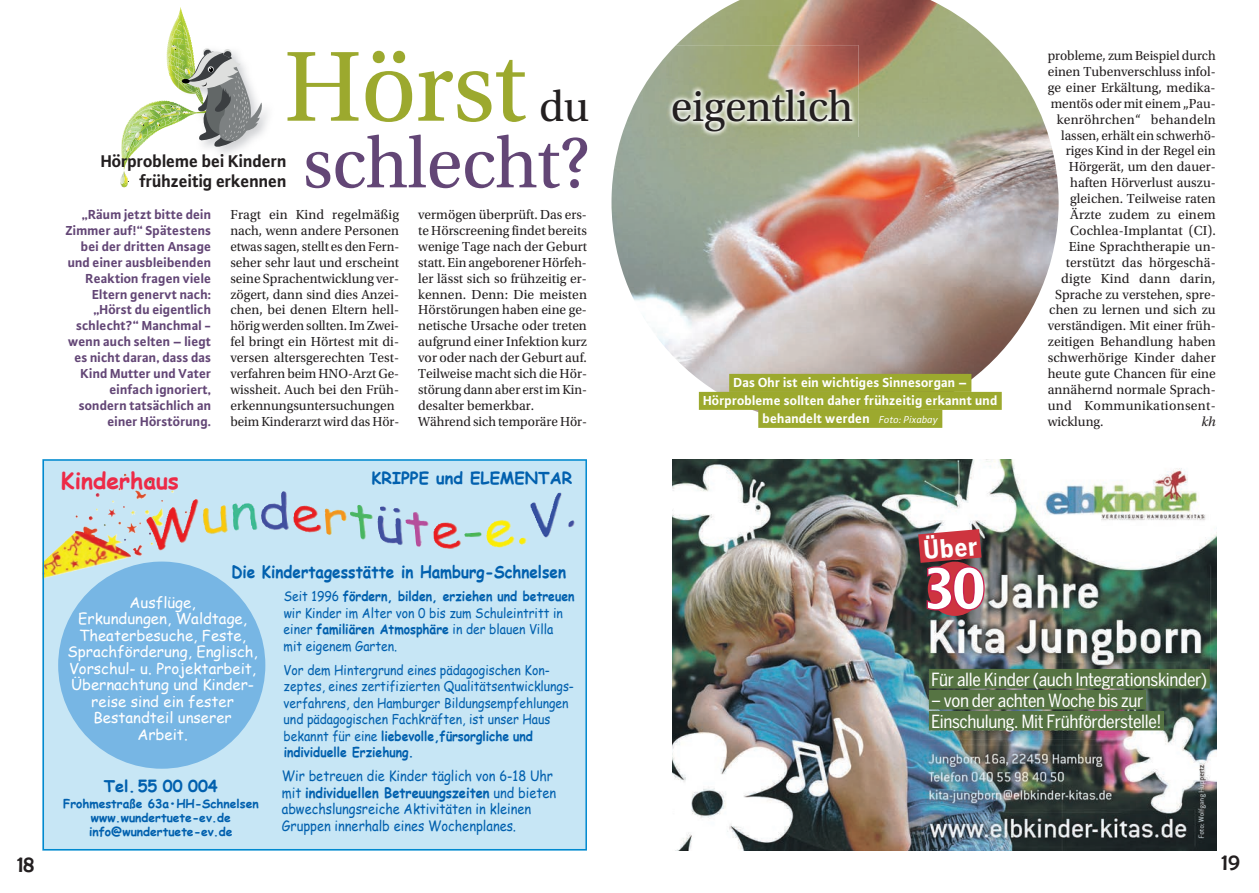
<style>
.page{position:relative;width:1259px;height:893px;background:#fff}
.page>*{position:absolute;margin:0;border:0;box-sizing:border-box;transform-origin:0 0}
.t1{font:105px "Utopia Std";letter-spacing:-.01em;color:#9ca92e}
.t2{font:75px "Utopia Std";letter-spacing:-.01em;color:#634676}
.t3{font:700 54.75px "Lucida Sans Typewriter";color:#fff}
.t4{font:45px "Utopia Std";letter-spacing:-.01em;color:#231f20}
.t5{font:700 25.2px "Benton Sans Cond";color:#fff}
.t6{font:24px "Berlin Sans FB";color:#231f20}
.t7{font:700 22.8px "Comic Sans MS";color:#ed2a47}
.t8{font:18px/21px "Benton Sans Cond";letter-spacing:-.02em;color:#fff}
.t9{font:700 18px/19.5px "Plus Sans OT";letter-spacing:-.01em;color:#231f20;text-align:right}
.t10{font:700 16.95px "Comic Sans MS";color:#0160ae;scale:.9 1}
.t11{font:700 16.5px "Comic Sans MS";color:#0160ae}
.t12{font:700 16.2px "Comic Sans MS";color:#0160ae}
.t13{font:15px/16.5px "Comic Sans MS";color:#fff;text-align:center}
.t14{font:14.25px/16.5px "Comic Sans MS";color:#0160ae;scale:.9 1}
.t15{font:13.8px/15.9px "Utopia Std";color:#231f20}
.t16{font:700 13.8px/15.9px "Plus Sans OT";color:#634676;text-align:right}
.t17{font:700 13.8px/18px "Plus Sans OT";color:#fff;text-align:center}
.t18{font:13.8px "Utopia Std";color:#231f20;scale:.96 1}
.t19{font:13.8px "Utopia Std";letter-spacing:.025em;color:#231f20}
.t20{font:italic 13.8px "Utopia Std";color:#231f20}
.t21{font:13.5px/16.5px "Comic Sans MS";color:#0160ae;scale:.9 1}
.t22{font:700 12px/14.4px "Comic Sans MS";color:#0160ae;text-align:center}
.s1{font-weight:400;font-style:italic;font-size:10.5px}
.s2{font-weight:700}
.s3{font-family:"Interstate";font-stretch:condensed;font-size:46.5px}
</style>
<div class="page">
<img style="left:611px;top:0;width:447px;height:426px">
<div style="left:729px;top:374px;width:242px;height:18px;background:#9ca92e"></div>
<div style="left:699px;top:392px;width:302px;height:18px;background:#9ca92e"></div>
<div style="left:758px;top:410px;width:184px;height:18px;background:#9ca92e"></div>
<img style="left:611px;top:45px;width:10px;height:92px">
<img style="left:621px;top:45px;width:237px;height:92px">
<img style="left:121px;top:185px;width:7px;height:2px">
<svg style="left:120px;top:171px;width:9px;height:14px"></svg>
<svg style="left:123px;top:9px;width:139px;height:149px"></svg>
<svg style="left:43px;top:459px;width:544px;height:391px;background:#b7daec"></svg>
<img style="left:672px;top:460px;width:544px;height:391px">
<svg style="left:927px;top:562px;width:55px;height:54px"></svg>
<div style="left:929px;top:669px;width:280px;height:19px;background:#567443"></div>
<div style="left:929px;top:690px;width:217px;height:19px;background:#567443"></div>
<div style="left:929px;top:711px;width:235px;height:19px;background:#567443"></div>
<img style="left:888px;top:512px;width:123px;height:100px">
<h1 class="t1" style="left:284px;top:30px;width:243px">Hörst</h1>
<h3 class="t4" style="left:539px;top:82px;width:51px">du</h3>
<h3 class="t4" style="left:671px;top:82px;width:184px">eigentlich</h3>
<h2 class="t2" style="left:303px;top:123px;width:289px">schlecht?</h2>
<h3 class="t9" style="left:101px;top:151px;width:187px">Hörprobleme bei Kindern frühzeitig erkennen</h3>
<p class="t16" style="left:65px;top:206px;width:147px">„Räum jetzt bitte dein<br>Zimmer auf!“ Spätestens bei der dritten Ansage und einer ausbleibenden<br>Reaktion fragen viele<br>Eltern genervt nach: „Hörst du eigentlich schlecht?“ Manchmal - wenn auch selten – liegt es nicht daran, dass das<br>Kind Mutter und Vater einfach ignoriert, sondern tatsächlich an einer Hörstörung.</p>
<p class="t15" style="left:230px;top:207px;width:170px">Fragt ein Kind regelmäßig nach, wenn andere Personen etwas sagen, stellt es den Fern&shy;seher sehr laut und erscheint seine Sprachentwicklung ver&shy;zögert, dann sind dies Anzei&shy;chen, bei denen Eltern hell&shy;hörig werden sollten. Im Zwei&shy;fel bringt ein Hörtest mit di&shy;versen altersgerechten Test&shy;verfahren beim HNO-Arzt Ge&shy;wissheit. Auch bei den Früh&shy;erkennungsuntersuchungen beim Kinderarzt wird das Hör-</p>
<p class="t15" style="left:418px;top:207px;width:170px">vermögen überprüft. Das ers&shy;te Hörscreening findet bereits wenige Tage nach der Geburt statt. Ein angeborener Hörfeh&shy;ler lässt sich so frühzeitig er&shy;kennen. Denn: Die meisten<br>Hörstörungen haben eine ge&shy;netische Ursache oder treten aufgrund einer Infektion kurz vor oder nach der Geburt auf.<br>Teilweise macht sich die Hör&shy;störung dann aber erst im Kin&shy;desalter bemerkbar.<br>Während sich temporäre Hör-</p>
<h3 class="t7" style="left:61px;top:463px;width:120px">Kinderhaus</h3>
<p class="t11" style="left:371px;top:465px;width:202px">KRIPPE und ELEMENTAR</p>
<p class="t17" style="left:703px;top:373px;width:296px">Das Ohr ist ein wichtiges Sinnesorgan –<br>Hörprobleme sollten daher frühzeitig erkannt und behandelt werden <span class="s1">Foto: Pixabay</span></p>
<h3 class="t5" style="left:922px;top:536px;width:55px;rotate:-5deg">Über</h3>
<p class="t18" style="left:1047px;top:48px;width:176px">probleme, zum Beispiel durch</p>
<p class="t15" style="left:1047px;top:64px;width:169px">einen Tubenverschluss infol-</p>
<p class="t15" style="left:1047px;top:80px;width:169px">ge einer Erkältung, medika-</p>
<p class="t15" style="left:1050px;top:96px;width:166px">mentös oder mit einem „Pau-</p>
<p class="t15" style="left:1056px;top:111px;width:161px">kenröhrchen“ behandeln</p>
<p class="t18" style="left:1061px;top:128px;width:162px">lassen, erhält ein schwerhö-</p>
<p class="t15" style="left:1065px;top:143px;width:151px">riges Kind in der Regel ein</p>
<p class="t15" style="left:1068px;top:159px;width:149px">Hörgerät, um den dauer-</p>
<p class="t15" style="left:1070px;top:175px;width:147px">haften Hörverlust auszu-</p>
<p class="t15" style="left:1070px;top:191px;width:147px">gleichen. Teilweise raten</p>
<p class="t15" style="left:1070px;top:207px;width:147px">Ärzte zudem zu einem</p>
<p class="t15" style="left:1070px;top:223px;width:147px">Cochlea-Implantat (CI).</p>
<p class="t15" style="left:1068px;top:239px;width:148px">Eine Sprachtherapie un-</p>
<p class="t15" style="left:1065px;top:255px;width:151px">terstützt das hörgeschä-</p>
<p class="t15" style="left:1061px;top:270px;width:156px">digte Kind dann darin,</p>
<p class="t15" style="left:1055px;top:286px;width:162px">Sprache zu verstehen, spre-</p>
<p class="t15" style="left:1049px;top:302px;width:168px">chen zu lernen und sich zu</p>
<p class="t15" style="left:1047px;top:318px;width:169px">verständigen. Mit einer früh-</p>
<p class="t15" style="left:1047px;top:334px;width:170px">zeitigen Behandlung haben</p>
<p class="t15" style="left:1047px;top:350px;width:169px">schwerhörige Kinder daher</p>
<p class="t15" style="left:1047px;top:366px;width:170px">heute gute Chancen für eine</p>
<p class="t15" style="left:1047px;top:382px;width:170px">annähernd normale Sprach-</p>
<p class="t19" style="left:1047px;top:398px;width:170px">und Kommunikationsent-</p>
<p class="t15" style="left:1047px;top:414px;width:57px">wicklung.</p>
<p class="t20" style="left:1201px;top:414px;width:16px">kh</p>
<p class="t10" style="left:231px;top:559px;width:373px">Die Kindertagesstätte in Hamburg-Schnelsen</p>
<p class="t13" style="left:67px;top:594px;width:192px">Ausflüge,<br>Erkundungen, Waldtage,<br>Theaterbesuche, Feste,<br>Sprachförderung, Englisch,<br>Vorschul- u. Projektarbeit,<br>Übernachtung und Kinder&shy;reise sind ein fester<br>Bestandteil unserer<br>Arbeit.</p>
<p class="t14" style="left:282px;top:767px;width:306px">Wir betreuen die Kinder täglich von 6-18 Uhr mit <span class="s2">individuellen Betreuungszeiten</span> und bieten abwechslungsreiche Aktivitäten in kleinen Gruppen innerhalb eines Wochenplanes.</p>
<p class="t21" style="left:284px;top:588px;width:325px">Seit 1996 <span class="s2">fördern, bilden, erziehen und betreuen </span>wir Kinder im Alter von 0 bis zum Schuleintritt in einer <span class="s2">familiären Atmosphäre</span> in der blauen Villa mit eigenem Garten.</p>
<p class="t21" style="left:284px;top:661px;width:324px">Vor dem Hintergrund eines pädagogischen Kon&shy;zeptes, eines zertifizierten Qualitätsentwicklungs&shy;verfahrens, den Hamburger Bildungsempfehlungen und pädagogischen Fachkräften, ist unser Haus bekannt für eine <span class="s2">liebevolle,fürsorgliche und individuelle Erziehung.</span></p>
<p class="t12" style="left:104px;top:774px;width:115px">Tel. 55 00 004</p>
<p class="t22" style="left:63px;top:796px;width:197px">Frohmestraße 63a•HH-Schnelsen www.wundertuete-ev.de info@wundertuete-ev.de</p>
<h3 class="t3" style="left:922px;top:557px;width:64px">30<span class="s3">29</span></h3>
<h3 class="t8" style="left:931px;top:669px;width:278px">Für alle Kinder (auch Integrationskinder)</h3>
<h3 class="t8" style="left:931px;top:690px;width:232px">– von der achten Woche bis zur<br>Einschulung. Mit Frühförderstelle!</h3>
<h3 class="t6" style="left:17px;top:850px;width:19px">18</h3>
<h3 class="t6" style="left:1221px;top:849px;width:20px">19</h3>
</div>
